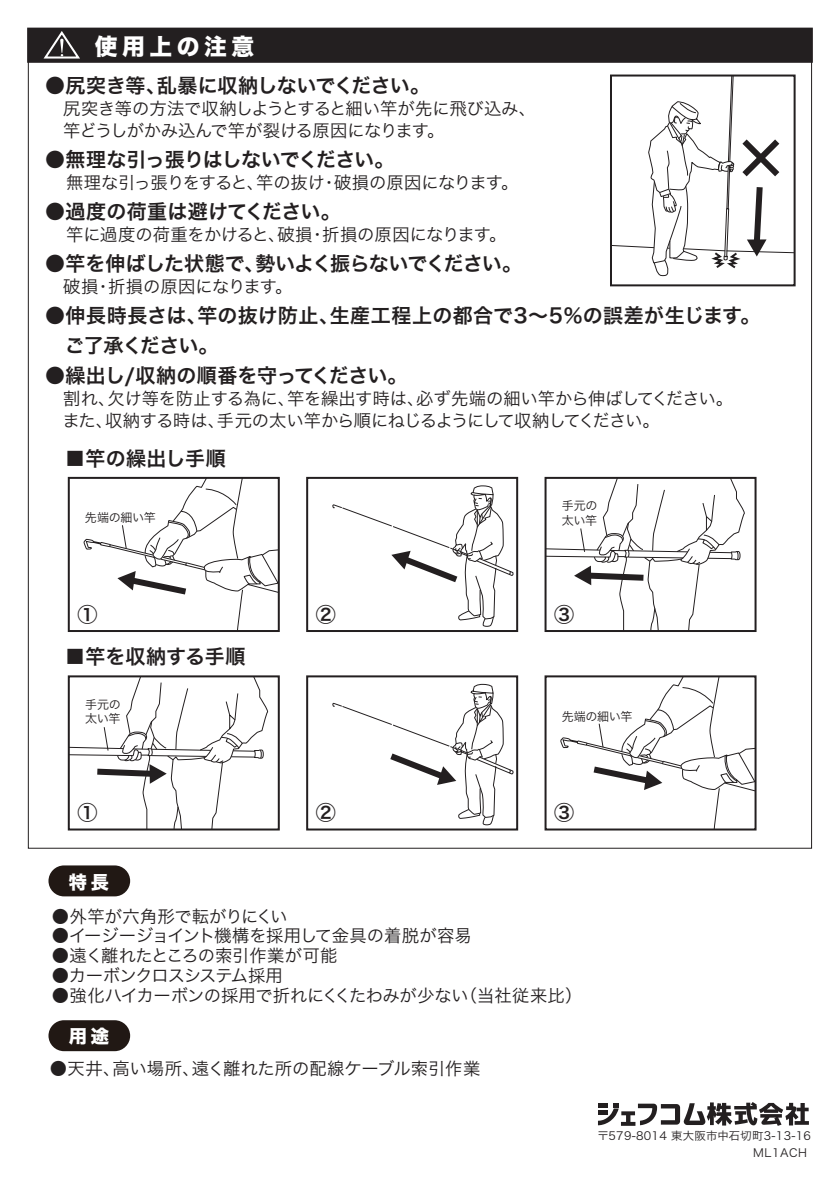
<style>
.page{position:relative;width:840px;height:1191px;background:#fff}
.page>*{position:absolute;margin:0;border:0;box-sizing:border-box;transform-origin:0 0}
.t1{font:22.8px "Hira Kaku Std W8";letter-spacing:.2em;color:#fff}
.t2{font:20px/30px "Hira Kaku Pro W6";letter-spacing:.01em;color:#231f20}
.t3{font:20px "Hira Kaku Pro W6";letter-spacing:-.01em;color:#231f20}
.t4{font:20px "Hira Kaku Pro W6";letter-spacing:-.035em;color:#231f20}
.t5{font:20px "Hira Kaku Pro W6";letter-spacing:-.04em;color:#231f20}
.t6{font:18.2px "Hira Kaku Std W8";color:#fff}
.t7{font:17.2px/22px "Hira Kaku Pro W3";letter-spacing:-.015em;color:#231f20}
.t8{font:17.2px "Hira Kaku Pro W3";letter-spacing:-.035em;color:#231f20}
.t9{font:17.2px "Hira Kaku Pro W3";letter-spacing:-.055em;color:#231f20}
.t10{font:12px/14.4px "Hira Kaku Pro W3";letter-spacing:-.03em;color:#231f20}
.t11{font:11.4px/17.2px "Hira Kaku Pro W3";letter-spacing:.025em;color:#231f20}
</style>
<div class="page">
<div style="left:27px;top:28px;width:785px;height:35px;background:#231f20;border:2px solid #231f20"></div>
<svg style="left:43px;top:30px;width:39px;height:29px"></svg>
<svg style="left:610px;top:74px;width:185px;height:213px"></svg>
<svg style="left:332px;top:485px;width:181px;height:142px"></svg>
<div style="left:306px;top:477px;width:212px;height:155px;border:2px solid #231f20"></div>
<svg style="left:83px;top:480px;width:193px;height:149px"></svg>
<div style="left:68px;top:477px;width:211px;height:155px;border:2px solid #231f20"></div>
<svg style="left:547px;top:480px;width:198px;height:149px"></svg>
<div style="left:544px;top:477px;width:212px;height:155px;border:2px solid #231f20"></div>
<div style="left:306px;top:675px;width:212px;height:155px;border:2px solid #231f20"></div>
<svg style="left:332px;top:683px;width:181px;height:143px"></svg>
<div style="left:544px;top:675px;width:212px;height:155px;border:2px solid #231f20"></div>
<svg style="left:559px;top:676px;width:196px;height:153px"></svg>
<svg style="left:71px;top:678px;width:198px;height:149px"></svg>
<div style="left:68px;top:675px;width:211px;height:155px;border:2px solid #231f20"></div>
<svg style="left:598px;top:1102px;width:210px;height:23px"></svg>
<div style="left:48px;top:865px;width:82px;height:31px;background:#211814;border-radius:15px"></div>
<div style="left:48px;top:1020px;width:82px;height:31px;background:#211814;border-radius:15px"></div>
<h1 class="t1" style="left:95px;top:34px;width:161px">使用上の注意</h1>
<p class="t3" style="left:45px;top:67px;width:386px">●尻突き等、乱暴に収納しないでください。</p>
<p class="t7" style="left:45px;top:96px;width:492px">　尻突き等の方法で収納しようとすると細い竿が先に飛び込み、　竿どうしがかみ込んで竿が裂ける原因になります。</p>
<p class="t5" style="left:45px;top:141px;width:350px">●無理な引っ張りはしないでください。</p>
<p class="t8" style="left:66px;top:167px;width:453px">無理な引っ張りをすると、竿の抜け・破損の原因になります。</p>
<p class="t2" style="left:45px;top:196px;width:297px">●過度の荷重は避けてください。</p>
<p class="t7" style="left:66px;top:222px;width:442px">竿に過度の荷重をかけると、破損・折損の原因になります。</p>
<p class="t4" style="left:45px;top:245px;width:478px">●竿を伸ばした状態で、勢いよく振らないでください。</p>
<p class="t7" style="left:45px;top:274px;width:248px">　破損・折損の原因になります。</p>
<p class="t2" style="left:45px;top:300px;width:716px">●伸長時長さは、竿の抜け防止、生産工程上の都合で3～5％の誤差が生じます。　ご了承ください。</p>
<p class="t3" style="left:45px;top:357px;width:364px">●繰出し/収納の順番を守ってください。</p>
<p class="t7" style="left:45px;top:386px;width:688px">　割れ、欠け等を防止する為に、竿を繰出す時は、必ず先端の細い竿から伸ばしてください。　また、収納する時は、手元の太い竿から順にねじるようにして収納してください。</p>
<p class="t2" style="left:65px;top:442px;width:162px">■竿の繰出し手順</p>
<p class="t10" style="left:85px;top:509px;width:72px">先端の細い竿</p>
<p class="t10" style="left:561px;top:497px;width:37px">手元の太い竿</p>
<p class="t3" style="left:77px;top:596px;width:21px">①</p>
<p class="t3" style="left:554px;top:596px;width:21px">③</p>
<p class="t3" style="left:316px;top:596px;width:21px">②</p>
<p class="t3" style="left:65px;top:638px;width:182px">■竿を収納する手順</p>
<p class="t10" style="left:85px;top:696px;width:37px">手元の太い竿</p>
<p class="t3" style="left:77px;top:794px;width:21px">①</p>
<p class="t6" style="left:69px;top:871px;width:42px">特長</p>
<p class="t10" style="left:561px;top:708px;width:72px">先端の細い竿</p>
<p class="t3" style="left:316px;top:794px;width:21px">②</p>
<p class="t3" style="left:554px;top:794px;width:21px">③</p>
<p class="t7" style="left:52px;top:904px;width:237px">●外竿が六角形で転がりにくい</p>
<p class="t7" style="left:52px;top:923px;width:421px">●イージージョイント機構を採用して金具の着脱が容易</p>
<p class="t7" style="left:52px;top:943px;width:287px">●遠く離れたところの索引作業が可能</p>
<p class="t9" style="left:52px;top:960px;width:232px">●カーボンクロスシステム採用</p>
<p class="t7" style="left:52px;top:983px;width:531px">●強化ハイカーボンの採用で折れにくくたわみが少ない（当社従来比）</p>
<p class="t6" style="left:69px;top:1025px;width:42px">用途</p>
<p class="t7" style="left:50px;top:1056px;width:431px">●天井、高い場所、遠く離れた所の配線ケーブル索引作業</p>
<p class="t11" style="left:752px;top:1126px;width:59px;text-indent:-156px">〒579-8014 東大阪市中石切町3-13-16<br>ML1ACH</p>
</div>
